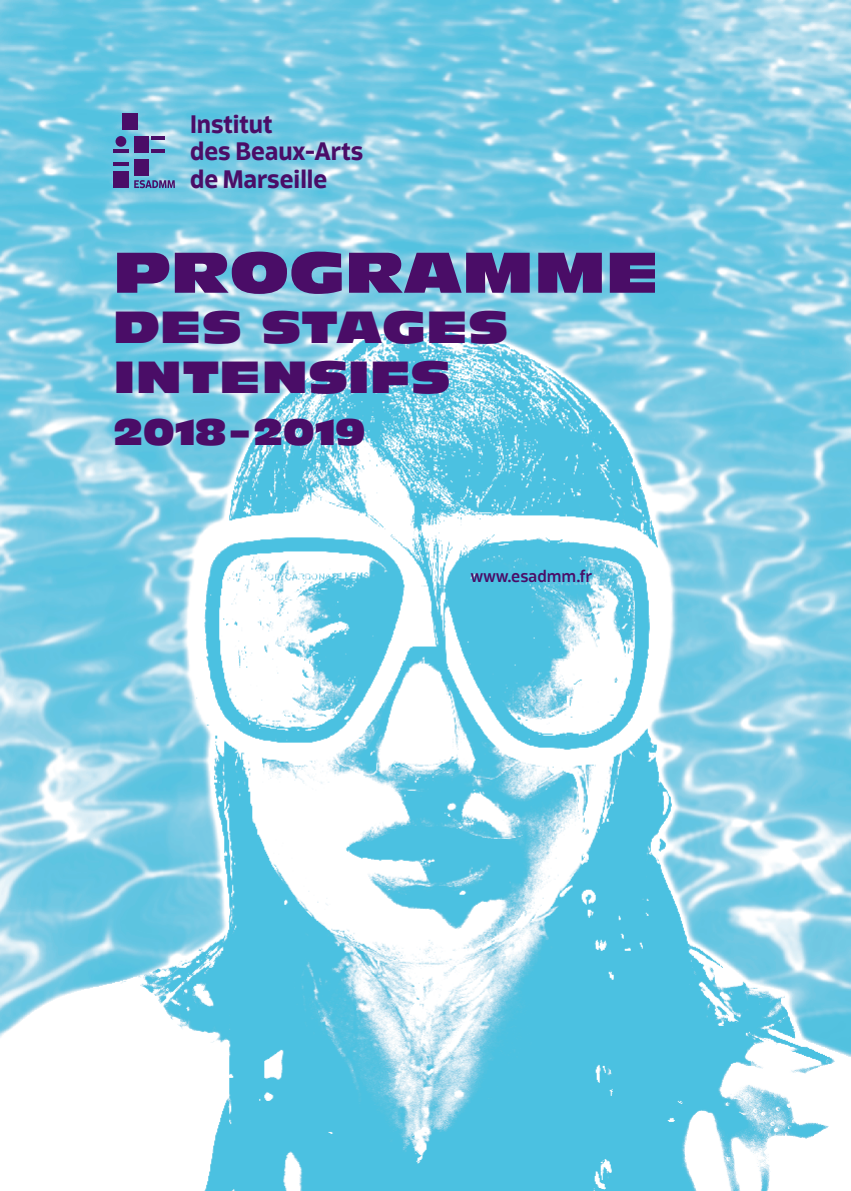
<style>
.page{position:relative;width:851px;height:1191px;background:#fff}
.page>*{position:absolute;margin:0;border:0;box-sizing:border-box;transform-origin:0 0}
.t1{font:56px "Antique Olive Nord";color:#4a0d67}
.t2{font:44px "Antique Olive Nord";color:#4a0d67}
.t3{font:36px "Antique Olive Nord";color:#4a0d67}
.t4{font:700 24.2px "Scuba OT";color:#4a0d67}
.fiche_-_corps_de_tex{font:500 16px "Scuba OT";color:#4a0d67}
</style>
<div class="page">
<img style="left:0;top:0;width:850px;height:1191px">
<hr style="left:151px;top:136px;width:14px;height:3px;background:#4a0d67">
<hr style="left:151px;top:149px;width:14px;height:4px;background:#4a0d67">
<div style="left:134px;top:136px;width:14px;height:17px;background:#4a0d67"></div>
<hr style="left:113px;top:149px;width:16px;height:4px;background:#4a0d67">
<div style="left:123px;top:113px;width:15px;height:17px;background:#4a0d67"></div>
<div style="left:134px;top:159px;width:14px;height:16px;background:#4a0d67"></div>
<hr style="left:113px;top:162px;width:16px;height:4px;background:#4a0d67">
<div style="left:113px;top:172px;width:16px;height:16px;background:#4a0d67"></div>
<div style="left:115px;top:136px;width:11px;height:11px;background:#4a0d67;border-radius:50%"></div>
<svg style="left:134px;top:180px;width:41px;height:8px"></svg>
<p class="t4" style="left:190px;top:109px;width:84px">Institut</p>
<p class="t4" style="left:190px;top:137px;width:175px">des Beaux-Arts</p>
<p class="t4" style="left:190px;top:164px;width:139px">de Marseille</p>
<p class="t1" style="left:113px;top:238px;width:547px">PROGRAMME</p>
<p class="t2" style="left:113px;top:299px;width:396px">DES STAGES</p>
<p class="t2" style="left:113px;top:349px;width:338px">INTENSIFS</p>
<p class="t3" style="left:113px;top:409px;width:253px">2018–2019</p>
<p class="fiche_-_corps_de_tex" style="left:471px;top:567px;width:123px">www.esadmm.fr</p>
</div>
